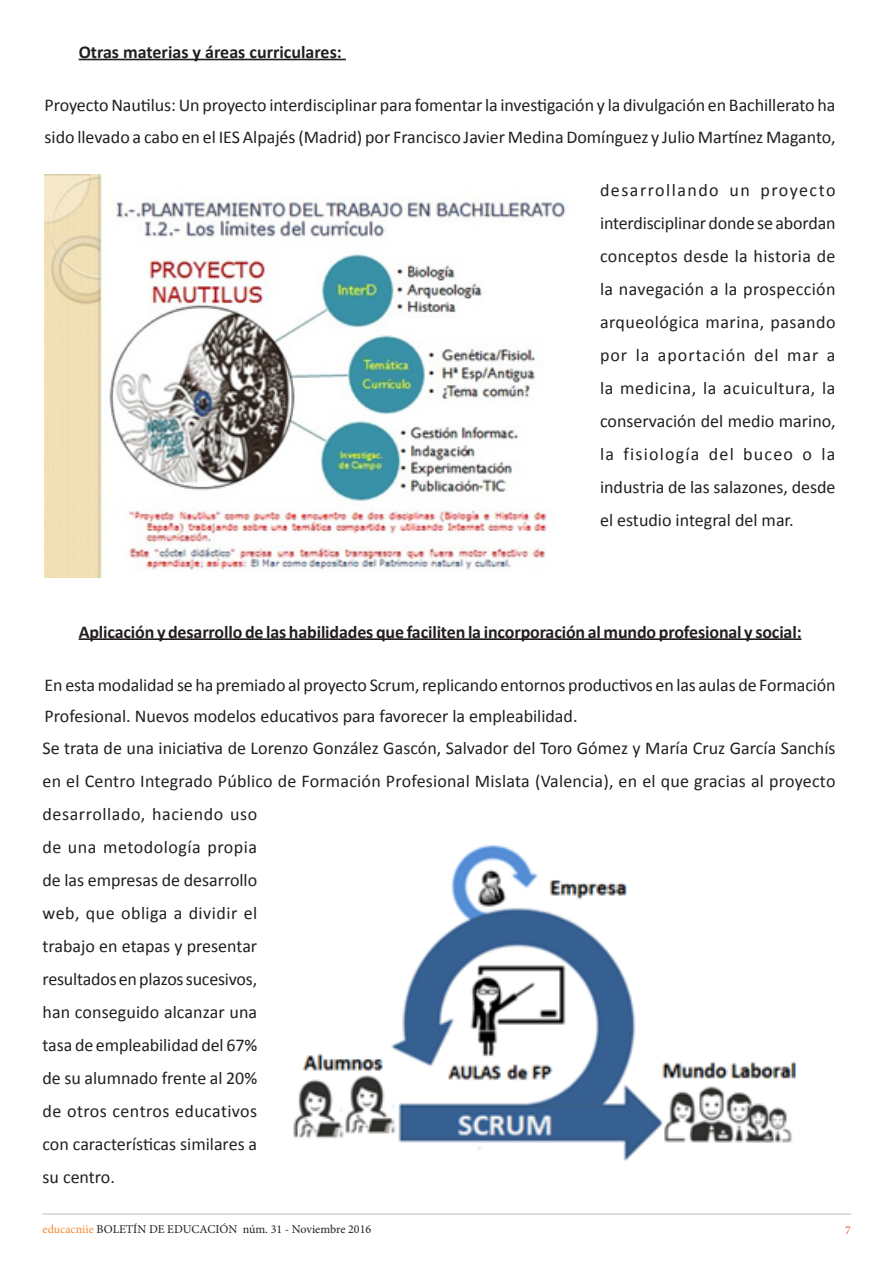
<style>
.page{position:relative;width:893px;height:1263px;background:#fff}
.page>*{position:absolute;margin:0;border:0;box-sizing:border-box;transform-origin:0 0}
.t1{font:18px/33px "Calibri";color:#231f20}
.t2{font:700 18px "Calibri";letter-spacing:-.01em;color:#231f20}
.t3{font:12px "Minion Pro";color:#231f20}
.t4{font:12px "Minion Pro";color:#e55842}
.s1{color:#f58b34}
</style>
<div class="page">
<hr style="left:43px;top:1213px;width:808px;height:2px;background:#d1d2d4">
<img style="left:293px;top:845px;width:503px;height:316px">
<hr style="left:79px;top:59px;width:267px;height:1px;background:#231f20">
<hr style="left:79px;top:638px;width:722px;height:2px;background:#231f20">
<img style="left:45px;top:175px;width:521px;height:403px">
<p class="t2" style="left:79px;top:40px;width:265px">Otras materias y áreas curriculares:</p>
<p class="t1" style="left:45px;top:89px;width:792px;line-height:31.5px">Proyecto Nautilus: Un proyecto interdisciplinar para fomentar la investigación y la divulgación en Bachillerato ha sido llevado a cabo en el IES Alpajés (Madrid) por Francisco Javier Medina Domínguez y Julio Martínez Maganto,</p>
<p class="t1" style="left:600px;top:174px;width:237px;text-align:justify">desarrollando un proyecto interdisciplinar donde se abordan conceptos desde la historia de la navegación a la prospección arqueológica marina, pasando por la aportación del mar a la medicina, la acuicultura, la conservación del medio marino, la fisiología del buceo o la industria de las salazones, desde el estudio integral del mar.</p>
<p class="t2" style="left:79px;top:620px;width:724px">Aplicación y desarrollo de las habilidades que faciliten la incorporación al mundo profesional y social:</p>
<p class="t1" style="left:45px;top:669px;width:792px;line-height:31.5px">En esta modalidad se ha premiado al proyecto Scrum, replicando entornos productivos en las aulas de Formación<br>Profesional. Nuevos modelos educativos para favorecer la empleabilidad.</p>
<p class="t1" style="left:43px;top:732px;width:794px">Se trata de una iniciativa de Lorenzo González Gascón, Salvador del Toro Gómez y María Cruz García Sanchís en el Centro Integrado Público de Formación Profesional Mislata (Valencia), en el que gracias al proyecto desarrollado, haciendo uso<br>de una metodología propia<br>de las empresas de desarrollo<br>web, que obliga a dividir el<br>trabajo en etapas y presentar<br>resultados en plazos sucesivos,<br>han conseguido alcanzar una<br>tasa de empleabilidad del 67%<br>de su alumnado frente al 20%<br>de otros centros educativos<br>con características similares a<br>su centro.</p>
<p class="t3" style="left:43px;top:1221px;width:330px"><span class="s1">educacniie</span> BOLETÍN DE EDUCACIÓN núm. 31 - Noviembre 2016</p>
<p class="t4" style="left:845px;top:1222px;width:7px">7</p>
</div>
